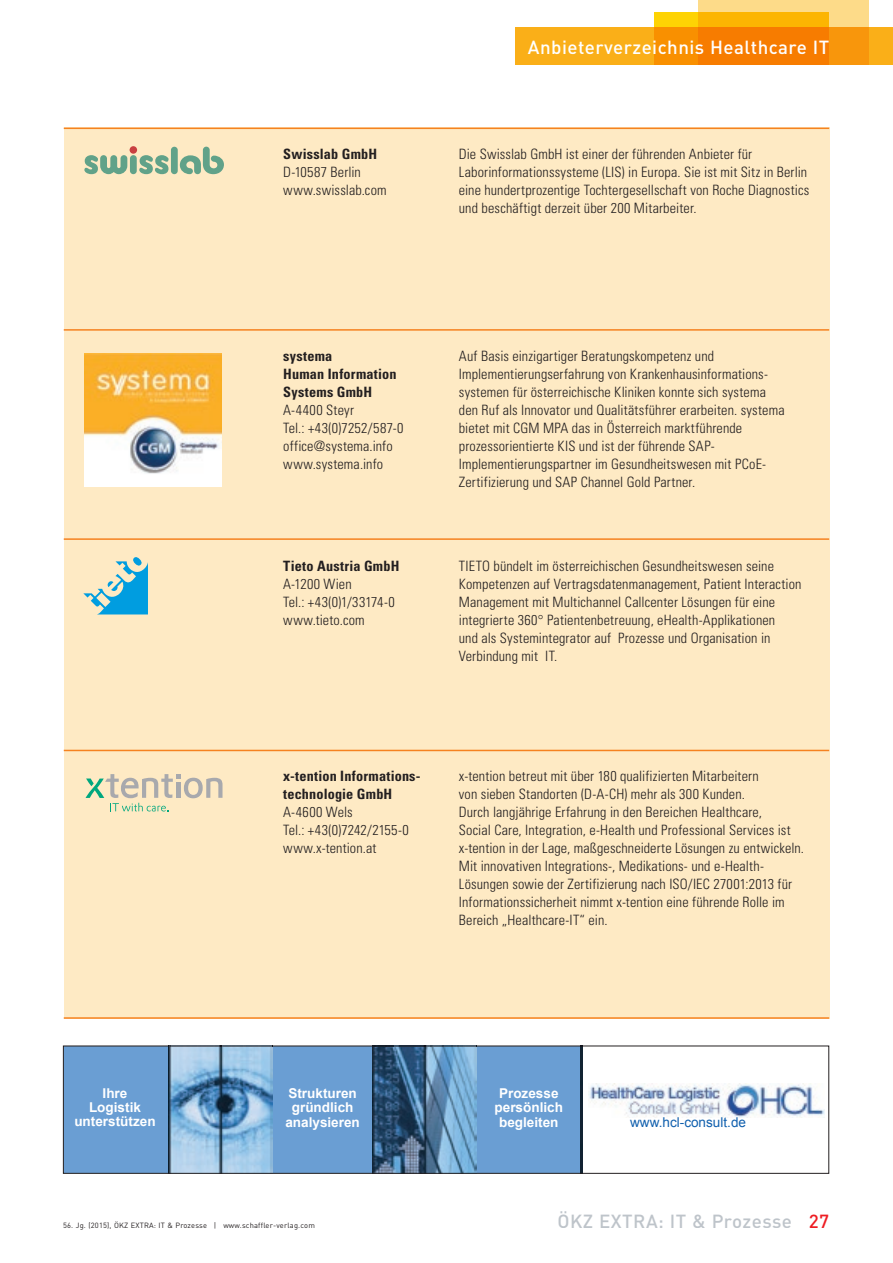
<style>
.page{position:relative;width:893px;height:1263px;background:#fff}
.page>*{position:absolute;margin:0;border:0;box-sizing:border-box;transform-origin:0 0}
.t1{font:500 18.75px "DIN";letter-spacing:.025em;color:#fff}
.t2{font:500 18.75px "DIN";letter-spacing:.025em;color:#bec4ca}
.t3{font:300 condensed 14.25px/18px "Univers LT Std";letter-spacing:.01em;color:#231f20}
.t4{font:700 condensed 14.25px/18px "Univers LT Std";letter-spacing:.015em;color:#231f20}
.t5{font:700 13.5px/14.4px "Arial";color:#fff;text-align:center}
.t6{font:13.5px "Arial";color:#1160ae}
.t7{font:7.5px "DIN";letter-spacing:.025em;color:#231f20}
.s1{color:#ee1d23}
</style>
<div class="page">
<div style="left:64px;top:128px;width:765px;height:891px;background:#feeac4"></div>
<hr style="left:64px;top:128px;width:765px;height:1px;background:#f58220">
<hr style="left:64px;top:329px;width:765px;height:2px;background:#f58220">
<hr style="left:64px;top:538px;width:765px;height:2px;background:#f58220">
<hr style="left:64px;top:750px;width:765px;height:1px;background:#f58220">
<hr style="left:64px;top:1017px;width:765px;height:2px;background:#f58220">
<div style="left:130px;top:155px;width:7px;height:19px;background:#61a289;border-radius:3px"></div>
<div style="left:171px;top:147px;width:7px;height:27px;background:#61a289;border-radius:3px"></div>
<div style="left:130px;top:146px;width:7px;height:8px;background:#c94041;border-radius:50%"></div>
<svg style="left:180px;top:147px;width:44px;height:27px"></svg>
<svg style="left:139px;top:155px;width:30px;height:19px"></svg>
<svg style="left:84px;top:155px;width:43px;height:19px"></svg>
<svg style="left:86px;top:774px;width:136px;height:37px"></svg>
<svg style="left:83px;top:557px;width:65px;height:57px"></svg>
<div style="left:65px;top:1048px;width:516px;height:123px;background:#6a9ed3"></div>
<img style="left:169px;top:1048px;width:104px;height:123px">
<img style="left:589px;top:1083px;width:235px;height:35px">
<img style="left:373px;top:1048px;width:104px;height:123px">
<img style="left:581px;top:1048px;width:2px;height:123px">
<img style="left:84px;top:353px;width:138px;height:133px">
<div style="left:516px;top:28px;width:377px;height:37px;background:#faaf18"></div>
<svg style="left:698px;top:0;width:171px;height:65px;fill:#fddb89"></svg>
<svg style="left:655px;top:13px;width:174px;height:52px;fill:#f77c00"></svg>
<p class="t4" style="left:283px;top:145px;width:96px">Swisslab GmbH</p>
<p class="t3" style="left:283px;top:163px;width:105px">D-10587 Berlin www.swisslab.com</p>
<h1 class="t1" style="left:528px;top:35px;width:303px">Anbieterverzeichnis Healthcare IT</h1>
<p class="t3" style="left:459px;top:145px;width:352px">Die Swisslab GmbH ist einer der führenden Anbieter für Laborinformationssysteme (LIS) in Europa. Sie ist mit Sitz in Berlin eine hundertprozentige Tochtergesellschaft von Roche Diagnostics und beschäftigt derzeit über 200 Mitarbeiter.</p>
<p class="t4" style="left:283px;top:347px;width:115px">systema<br>Human Information<br>Systems GmbH</p>
<p class="t3" style="left:283px;top:401px;width:122px">A-4400 Steyr<br>Tel.: +43(0)7252/587-0 office@systema.info www.systema.info</p>
<p class="t4" style="left:283px;top:557px;width:118px">Tieto Austria GmbH</p>
<p class="t3" style="left:283px;top:575px;width:113px">A-1200 Wien<br>Tel.: +43(0)1/33174-0 www.tieto.com</p>
<p class="t3" style="left:459px;top:347px;width:327px">Auf Basis einzigartiger Beratungskompetenz und Implementierungserfahrung von Krankenhausinformations&shy;systemen für österreichische Kliniken konnte sich systema den Ruf als Innovator und Qualitätsführer erarbeiten. systema bietet mit CGM MPA das in Österreich marktführende prozessorientierte KIS und ist der führende SAP-Implementierungspartner im Gesundheitswesen mit PCoE-Zertifizierung und SAP Channel Gold Partner.</p>
<p class="t3" style="left:459px;top:557px;width:344px">TIETO bündelt im österreichischen Gesundheitswesen seine Kompetenzen auf Vertragsdatenmanagement, Patient Interaction Management mit Multichannel Callcenter Lösungen für eine integrierte 360° Patientenbetreuung, eHealth-Applikationen<br>und als Systemintegrator auf Prozesse und Organisation in Verbindung mit IT.</p>
<p class="t4" style="left:283px;top:767px;width:138px">x-tention Informations&shy;technologie GmbH</p>
<p class="t3" style="left:283px;top:803px;width:127px">A-4600 Wels<br>Tel.: +43(0)7242/2155-0 www.x-tention.at</p>
<p class="t3" style="left:459px;top:767px;width:347px">x-tention betreut mit über 180 qualifizierten Mitarbeitern<br>von sieben Standorten (D-A-CH) mehr als 300 Kunden.<br>Durch langjährige Erfahrung in den Bereichen Healthcare,<br>Social Care, Integration, e-Health und Professional Services ist x-tention in der Lage, maßgeschneiderte Lösungen zu entwickeln.<br>Mit innovativen Integrations-, Medikations- und e-Health-Lösungen sowie der Zertifizierung nach ISO/IEC 27001:2013 für Informationssicherheit nimmt x-tention eine führende Rolle im Bereich „Healthcare-IT“ ein.</p>
<p class="t5" style="left:285px;top:1086px;width:76px">Strukturen gründlich analysieren</p>
<p class="t5" style="left:74px;top:1086px;width:83px">Ihre<br>Logistik unterstützen</p>
<p class="t5" style="left:495px;top:1086px;width:70px">Prozesse persönlich begleiten</p>
<p class="t6" style="left:630px;top:1113px;width:117px">www.hcl-consult.de</p>
<p class="t7" style="left:63px;top:1220px;width:253px">56. Jg. (2015), ÖKZ EXTRA: IT &amp; Prozesse | www.schaffler-verlag.com</p>
<h1 class="t2" style="left:558px;top:1209px;width:273px">ÖKZ EXTRA: IT &amp; Prozesse <span class="s1">27</span></h1>
</div>
